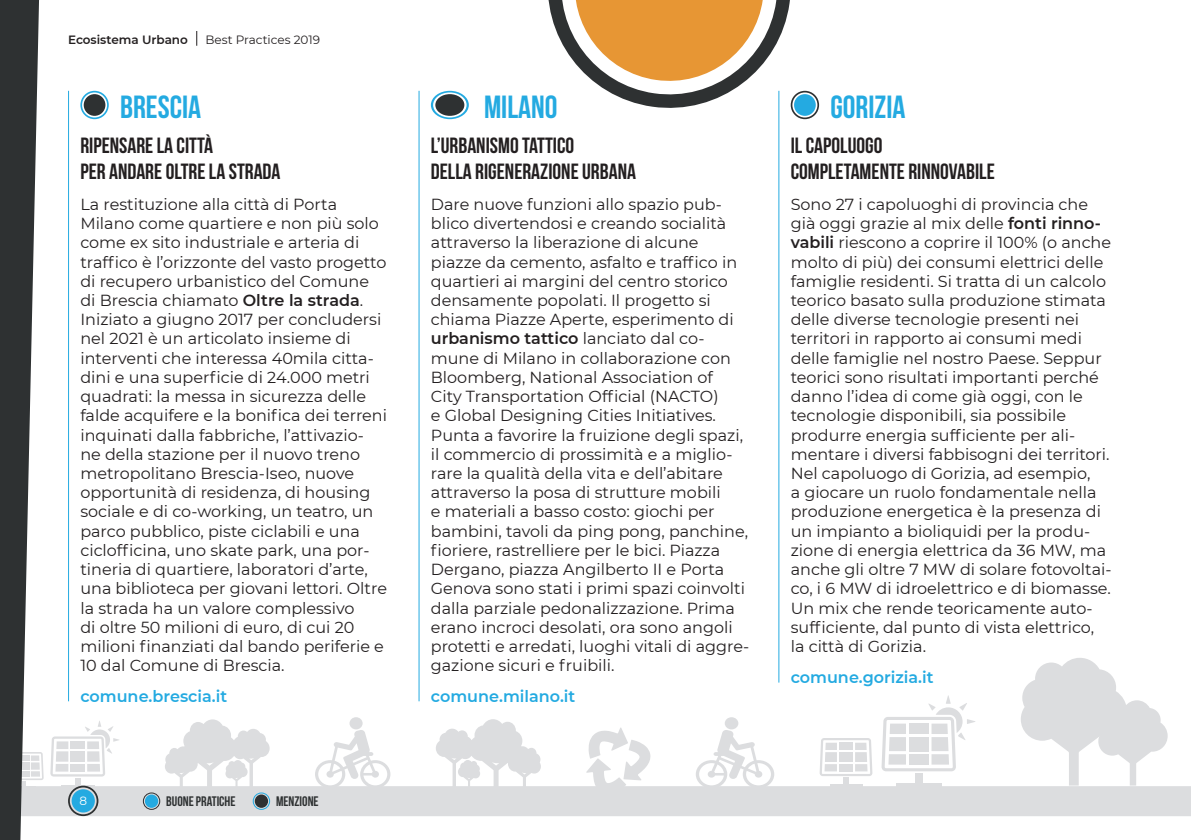
<style>
.page{position:relative;width:1191px;height:840px;background:#fff}
.page>*{position:absolute;margin:0;border:0;box-sizing:border-box;transform-origin:0 0}
.t1{font:32px "Bebas Neue";color:#24aae1}
._2019{font:22px "Bebas Neue";color:#231f20}
._2019-2{font:16px/19.2px "Montserrat";color:#231f20}
.t2{font:600 16px "Montserrat";color:#24aae1}
.t3{font:13.8px "Bebas Neue";color:#2e3132}
.t4{font:12px "Montserrat";color:#231f20}
.t5{font:600 12px "Montserrat";color:#231f20}
.t6{font:12px "Montserrat";color:#fff}
.s1{font-weight:600}
</style>
<div class="page">
<div style="left:21px;top:785px;width:1170px;height:30px;background:#dcdddf"></div>
<div style="left:75px;top:777px;width:5px;height:10px;background:#dcdddf"></div>
<hr style="left:61px;top:784px;width:34px;height:3px;background:#dcdddf">
<svg style="left:50px;top:721px;width:69px;height:55px"></svg>
<svg style="left:315px;top:729px;width:75px;height:57px"></svg>
<div style="left:349px;top:716px;width:13px;height:13px;background:#dcdddf;border-radius:50%"></div>
<svg style="left:696px;top:729px;width:78px;height:57px"></svg>
<div style="left:724px;top:716px;width:14px;height:13px;background:#dcdddf;border-radius:50%"></div>
<svg style="left:436px;top:719px;width:105px;height:67px"></svg>
<svg style="left:1021px;top:658px;width:146px;height:127px"></svg>
<div style="left:915px;top:772px;width:7px;height:14px;background:#dcdddf"></div>
<svg style="left:896px;top:782px;width:45px;height:3px"></svg>
<svg style="left:881px;top:695px;width:94px;height:75px"></svg>
<svg style="left:819px;top:738px;width:53px;height:37px"></svg>
<div style="left:855px;top:742px;width:11px;height:7px;background:#dcdddf"></div>
<div style="left:855px;top:751px;width:12px;height:10px;background:#dcdddf"></div>
<div style="left:824px;top:763px;width:13px;height:8px;background:#dcdddf"></div>
<div style="left:855px;top:763px;width:12px;height:8px;background:#dcdddf"></div>
<div style="left:839px;top:742px;width:14px;height:7px;background:#dcdddf"></div>
<div style="left:839px;top:763px;width:14px;height:8px;background:#dcdddf"></div>
<div style="left:825px;top:751px;width:12px;height:10px;background:#dcdddf"></div>
<div style="left:839px;top:751px;width:14px;height:10px;background:#dcdddf"></div>
<div style="left:825px;top:742px;width:12px;height:7px;background:#dcdddf"></div>
<div style="left:843px;top:776px;width:5px;height:10px;background:#dcdddf"></div>
<hr style="left:830px;top:783px;width:32px;height:3px;background:#dcdddf">
<svg style="left:586px;top:727px;width:65px;height:59px"></svg>
<svg style="left:68px;top:785px;width:30px;height:30px"></svg>
<div style="left:72px;top:788px;width:23px;height:24px;background:#24aae1;border-radius:50%"></div>
<hr style="left:778px;top:91px;width:1px;height:591px;background:#24aae1">
<svg style="left:548px;top:0;width:271px;height:119px"></svg>
<div style="left:794px;top:94px;width:21px;height:22px;background:#24aae1;border-radius:50%"></div>
<hr style="left:418px;top:91px;width:1px;height:610px;background:#24aae1">
<svg style="left:431px;top:91px;width:38px;height:28px"></svg>
<div style="left:435px;top:94px;width:29px;height:22px;background:#2e3132;border-radius:50%"></div>
<hr style="left:68px;top:91px;width:1px;height:610px;background:#24aae1">
<svg style="left:80px;top:91px;width:29px;height:28px"></svg>
<div style="left:84px;top:94px;width:21px;height:22px;background:#2e3132;border-radius:50%"></div>
<svg style="left:0;top:0;width:44px;height:839px"></svg>
<svg style="left:196px;top:31px;width:1px;height:15px"></svg>
<svg style="left:143px;top:719px;width:127px;height:90px"></svg>
<div style="left:145px;top:794px;width:13px;height:13px;background:#24aae1;border-radius:50%"></div>
<p class="t5" style="left:68px;top:31px;width:121px">Ecosistema Urbano</p>
<p class="t4" style="left:205px;top:32px;width:116px">Best Practices 2019</p>
<p class="t1" style="left:120px;top:89px;width:83px">BRESCIA</p>
<p class="_2019" style="left:80px;top:133px;width:134px">RIPENSARE LA CITTÀ</p>
<p class="_2019" style="left:80px;top:159px;width:202px">PER ANDARE OLTRE LA STRADA</p>
<p class="_2019-2" style="left:80px;top:194px;width:308px">La restituzione alla città di Porta Milano come quartiere e non più solo come ex sito industriale e arteria di traffico è l’orizzonte del vasto progetto di recupero urbanistico del Comune di Brescia chiamato <span class="s1">Oltre la strada</span>.<br>Iniziato a giugno 2017 per concludersi nel 2021 è un articolato insieme di interventi che interessa 40mila citta&shy;dini e una superficie di 24.000 metri quadrati: la messa in sicurezza delle falde acquifere e la bonifica dei terreni inquinati dalla fabbriche, l’attivazio&shy;ne della stazione per il nuovo treno metropolitano Brescia-Iseo, nuove opportunità di residenza, di housing sociale e di co-working, un teatro, un parco pubblico, piste ciclabili e una ciclofficina, uno skate park, una por&shy;tineria di quartiere, laboratori d’arte, una biblioteca per giovani lettori. Oltre la strada ha un valore complessivo<br>di oltre 50 milioni di euro, di cui 20 milioni finanziati dal bando periferie e 10 dal Comune di Brescia.</p>
<p class="t2" style="left:80px;top:684px;width:148px">comune.brescia.it</p>
<p class="t6" style="left:79px;top:792px;width:9px">8</p>
<p class="t3" style="left:166px;top:793px;width:71px">BUONE PRATICHE</p>
<p class="t3" style="left:276px;top:793px;width:44px">MENZIONE</p>
<p class="t1" style="left:484px;top:89px;width:75px">MILANO</p>
<p class="_2019" style="left:431px;top:133px;width:145px">L’URBANISMO TATTICO</p>
<p class="_2019" style="left:431px;top:159px;width:207px">DELLA RIGENERAZIONE URBANA</p>
<p class="_2019-2" style="left:431px;top:194px;width:320px">Dare nuove funzioni allo spazio pub&shy;blico divertendosi e creando socialità attraverso la liberazione di alcune piazze da cemento, asfalto e traffico in quartieri ai margini del centro storico densamente popolati. Il progetto si chiama Piazze Aperte, esperimento di <span class="s1">urbanismo tattico</span> lanciato dal co&shy;mune di Milano in collaborazione con Bloomberg, National Association of<br>City Transportation Official (NACTO)<br>e Global Designing Cities Initiatives.<br>Punta a favorire la fruizione degli spazi, il commercio di prossimità e a miglio&shy;rare la qualità della vita e dell’abitare attraverso la posa di strutture mobili<br>e materiali a basso costo: giochi per bambini, tavoli da ping pong, panchine, fioriere, rastrelliere per le bici. Piazza Dergano, piazza Angilberto II e Porta Genova sono stati i primi spazi coinvolti dalla parziale pedonalizzazione. Prima erano incroci desolati, ora sono angoli protetti e arredati, luoghi vitali di aggre&shy;gazione sicuri e fruibili.</p>
<p class="t2" style="left:431px;top:684px;width:146px">comune.milano.it</p>
<p class="t1" style="left:830px;top:89px;width:77px">GORIZIA</p>
<p class="_2019" style="left:790px;top:133px;width:93px">IL CAPOLUOGO</p>
<p class="_2019" style="left:790px;top:159px;width:206px">COMPLETAMENTE RINNOVABILE</p>
<p class="_2019-2" style="left:790px;top:194px;width:322px">Sono 27 i capoluoghi di provincia che già oggi grazie al mix delle <span class="s1">fonti rinno&shy;vabili</span> riescono a coprire il 100% (o anche molto di più) dei consumi elettrici delle famiglie residenti. Si tratta di un calcolo teorico basato sulla produzione stimata delle diverse tecnologie presenti nei territori in rapporto ai consumi medi delle famiglie nel nostro Paese. Seppur teorici sono risultati importanti perché danno l’idea di come già oggi, con le tecnologie disponibili, sia possibile produrre energia sufficiente per ali&shy;mentare i diversi fabbisogni dei territori.<br>Nel capoluogo di Gorizia, ad esempio,<br>a giocare un ruolo fondamentale nella produzione energetica è la presenza di un impianto a bioliquidi per la produ&shy;zione di energia elettrica da 36 MW, ma anche gli oltre 7 MW di solare fotovoltai&shy;co, i 6 MW di idroelettrico e di biomasse.<br>Un mix che rende teoricamente auto&shy;sufficiente, dal punto di vista elettrico, la città di Gorizia.</p>
<p class="t2" style="left:790px;top:665px;width:144px">comune.gorizia.it</p>
</div>
